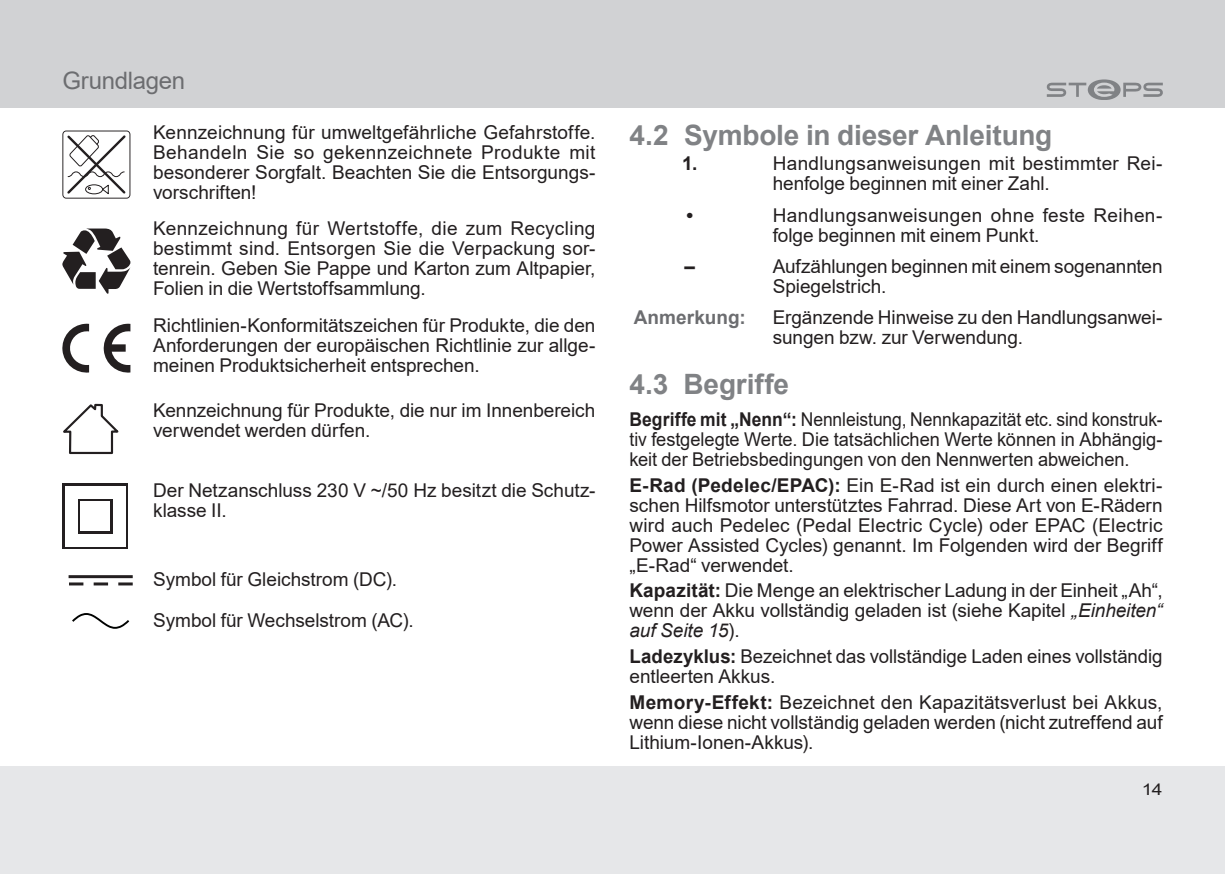
<style>
.page{position:relative;width:1225px;height:874px;background:#fff}
.page>*{position:absolute;margin:0;border:0;box-sizing:border-box;transform-origin:0 0}
.t1{font:700 28px "Arial";letter-spacing:-.005em;color:#808285}
.t2{font:24px "Arial";letter-spacing:-.015em;color:#6c6d70}
.t3{font:19px/20px "Arial";letter-spacing:-.005em;color:#231f20}
.t4{font:19px/20px "Arial";letter-spacing:-.005em;color:#231f20;text-align:justify;scale:.92 1}
.t5{font:19px/20px "Arial";letter-spacing:.015em;color:#231f20}
.t6{font:700 19px "Arial";letter-spacing:.005em;color:#6c6d70}
.t7{font:700 19px "Arial";color:#231f20}
.t8{font:16px "Arial";color:#231f20;scale:1.2 1}
.s1{font-weight:700}
.s2{font-style:italic}
</style>
<div class="page">
<div style="left:0;top:765px;width:1225px;height:108px;background:#e6e7e9"></div>
<div style="left:0;top:0;width:1225px;height:108px;background:#d1d2d4"></div>
<svg style="left:1046px;top:79px;width:116px;height:20px"></svg>
<svg style="left:62px;top:130px;width:68px;height:68px"></svg>
<svg style="left:62px;top:228px;width:68px;height:66px"></svg>
<svg style="left:62px;top:323px;width:27px;height:49px"></svg>
<svg style="left:103px;top:323px;width:27px;height:49px"></svg>
<svg style="left:63px;top:403px;width:56px;height:51px"></svg>
<div style="left:62px;top:483px;width:66px;height:66px;background:linear-gradient(to right,#231f20,#231f20)"></div>
<div style="left:65px;top:485px;width:61px;height:61px;background:#fff"></div>
<svg style="left:78px;top:499px;width:34px;height:34px"></svg>
<div style="left:81px;top:501px;width:29px;height:29px;background:#fff"></div>
<hr style="left:69px;top:575px;width:64px;height:3px;background:#231f20">
<hr style="left:69px;top:582px;width:14px;height:3px;background:#231f20">
<hr style="left:94px;top:582px;width:14px;height:3px;background:#231f20">
<hr style="left:118px;top:582px;width:15px;height:3px;background:#231f20">
<svg style="left:72px;top:613px;width:57px;height:15px"></svg>
<p class="t2" style="left:62px;top:64px;width:124px">Grundlagen</p>
<p class="t3" style="left:153px;top:122px;width:444px;text-align:justify">Kennzeichnung für umweltgefährliche Gefahrstoffe.<br>Behandeln Sie so gekennzeichnete Produkte mit besonderer Sorgfalt. Beachten Sie die Entsorgungs&shy;vorschriften!</p>
<p class="t3" style="left:153px;top:218px;width:444px;text-align:justify">Kennzeichnung für Wertstoffe, die zum Recycling bestimmt sind. Entsorgen Sie die Verpackung sor&shy;tenrein. Geben Sie Pappe und Karton zum Altpapier, Folien in die Wertstoffsammlung.</p>
<p class="t3" style="left:153px;top:315px;width:444px;text-align:justify">Richtlinien-Konformitätszeichen für Produkte, die den Anforderungen der europäischen Richtlinie zur allge&shy;meinen Produktsicherheit entsprechen.</p>
<p class="t3" style="left:153px;top:400px;width:444px">Kennzeichnung für Produkte, die nur im Innenbereich verwendet werden dürfen.</p>
<p class="t3" style="left:153px;top:480px;width:444px">Der Netzanschluss 230 V ~/50 Hz besitzt die Schutz&shy;klasse II.</p>
<p class="t3" style="left:153px;top:558px;width:262px;line-height:40.8px">Symbol für Gleichstrom (DC).<br>Symbol für Wechselstrom (AC).</p>
<h1 class="t1" style="left:629px;top:116px;width:424px">4.2 Symbole in dieser Anleitung</h1>
<p class="t7" style="left:682px;top:150px;width:17px">1.</p>
<p class="t3" style="left:772px;top:153px;width:391px">Handlungsanweisungen mit bestimmter Rei&shy;henfolge beginnen mit einer Zahl.</p>
<p class="t7" style="left:686px;top:202px;width:8px">•</p>
<p class="t5" style="left:772px;top:205px;width:391px">Handlungsanweisungen ohne feste Reihen&shy;folge beginnen mit einem Punkt.</p>
<p class="t7" style="left:684px;top:253px;width:12px">–</p>
<p class="t3" style="left:772px;top:256px;width:391px">Aufzählungen beginnen mit einem sogenannten<br>Spiegelstrich.</p>
<p class="t6" style="left:633px;top:303px;width:114px">Anmerkung:</p>
<p class="t3" style="left:772px;top:307px;width:391px">Ergänzende Hinweise zu den Handlungsanwei&shy;sungen bzw. zur Verwendung.</p>
<h1 class="t1" style="left:629px;top:364px;width:161px">4.3 Begriffe</h1>
<p class="t4" style="left:629px;top:409px;width:581px"><span class="s1">Begriffe mit „Nenn“:</span> Nennleistung, Nennkapazität etc. sind konstruk&shy;tiv festgelegte Werte. Die tatsächlichen Werte können in Abhängig&shy;keit der Betriebsbedingungen von den Nennwerten abweichen.</p>
<p class="t3" style="left:629px;top:474px;width:534px;text-align:justify"><span class="s1">E-Rad (Pedelec/EPAC):</span> Ein E-Rad ist ein durch einen elektri&shy;schen Hilfsmotor unterstütztes Fahrrad. Diese Art von E-Rädern wird auch Pedelec (Pedal Electric Cycle) oder EPAC (Electric Power Assisted Cycles) genannt. Im Folgenden wird der Begriff „E-Rad“ verwendet.</p>
<p class="t3" style="left:629px;top:580px;width:534px;text-align:justify"><span class="s1">Kapazität:</span> Die Menge an elektrischer Ladung in der Einheit „Ah“, wenn der Akku vollständig geladen ist (siehe Kapitel <span class="s2">„Einheiten“ auf Seite 15</span>).</p>
<p class="t3" style="left:629px;top:646px;width:534px"><span class="s1">Ladezyklus:</span> Bezeichnet das vollständige Laden eines vollständig entleerten Akkus.</p>
<p class="t3" style="left:629px;top:691px;width:535px;text-align:justify"><span class="s1">Memory-Effekt:</span> Bezeichnet den Kapazitätsverlust bei Akkus, wenn diese nicht vollständig geladen werden (nicht zutreffend auf Lithium-Ionen-Akkus).</p>
<p class="t8" style="left:1142px;top:777px;width:19px">14</p>
</div>
